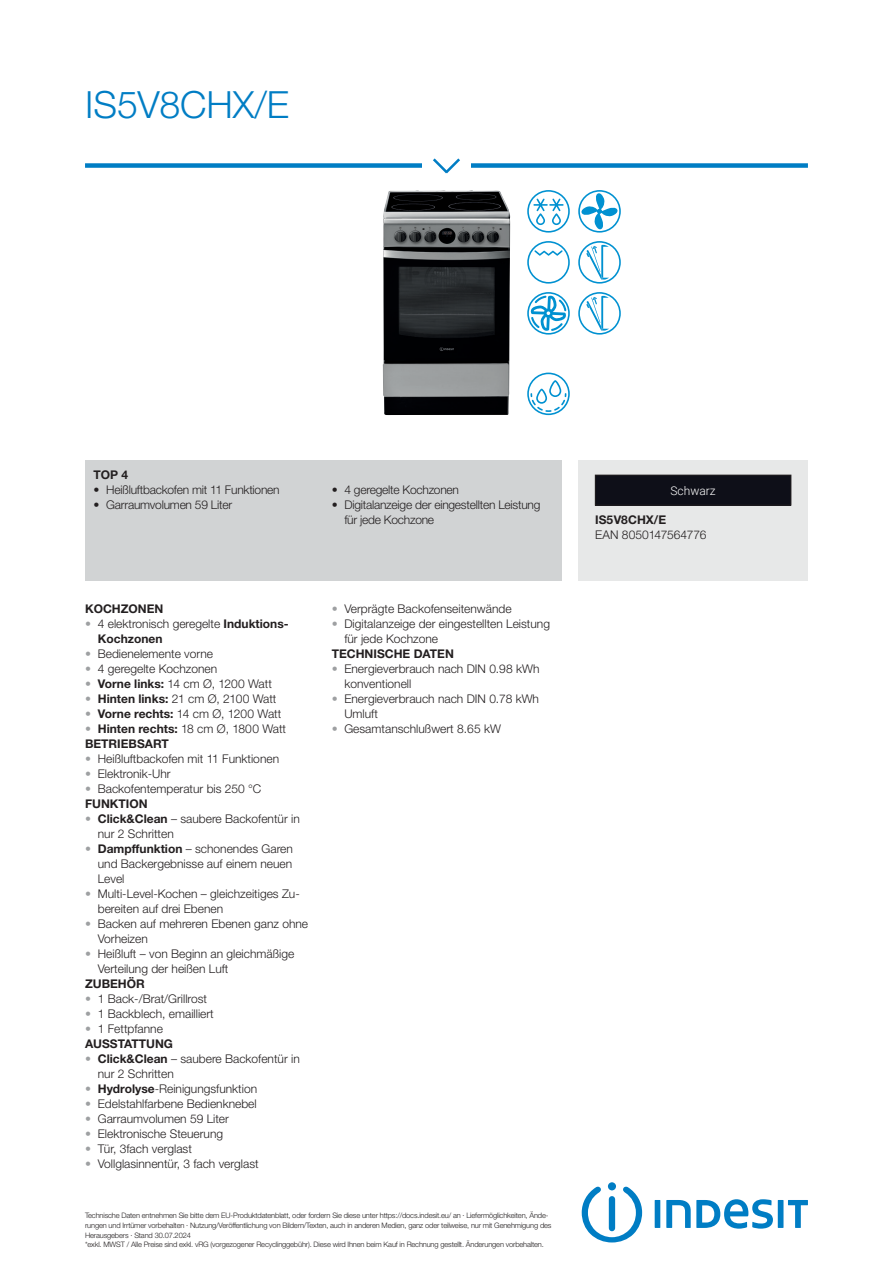
<style>
.page{position:relative;width:893px;height:1263px;background:#fff}
.page>*{position:absolute;margin:0;border:0;box-sizing:border-box;transform-origin:0 0}
.t1{font:300 37.5px "Helvetica Neue LT Std";color:#007dc4}
.t2{font:300 12px/15px "Helvetica Neue LT Std";color:#231f20}
.t3{font:300 12px/15px "Helvetica Neue LT Std";letter-spacing:-.02em;color:#231f20}
.t4{font:700 12px/15px "Helvetica Neue LT Std";color:#231f20}
.t5{font:300 12px "Roboto";color:#fff}
.t6{font:300 7.5px/9.8px "Helvetica Neue LT Std";letter-spacing:-.02em;color:#231f20}
.s1{color:#9ea0a2}
.s2{font-weight:700}
.s3{font-weight:300;color:#9ea0a2}
.s4{font-weight:300}
</style>
<div class="page">
<svg style="left:582px;top:1187px;width:60px;height:55px"></svg>
<div style="left:608px;top:1182px;width:8px;height:8px;background:#007dc4;border-radius:50%"></div>
<div style="left:655px;top:1200px;width:5px;height:28px;background:#007dc4"></div>
<svg style="left:666px;top:1199px;width:107px;height:29px"></svg>
<div style="left:778px;top:1200px;width:5px;height:28px;background:#007dc4"></div>
<svg style="left:788px;top:1200px;width:20px;height:28px"></svg>
<div style="left:85px;top:163px;width:723px;height:5px;background:#007dc4"></div>
<div style="left:422px;top:150px;width:49px;height:29px;background:#fff"></div>
<svg style="left:433px;top:158px;width:27px;height:16px"></svg>
<img style="left:383px;top:190px;width:127px;height:225px">
<svg style="left:527px;top:190px;width:43px;height:43px"></svg>
<svg style="left:527px;top:241px;width:43px;height:43px"></svg>
<svg style="left:527px;top:292px;width:43px;height:43px"></svg>
<svg style="left:578px;top:190px;width:43px;height:43px"></svg>
<svg style="left:578px;top:241px;width:43px;height:43px"></svg>
<svg style="left:578px;top:292px;width:43px;height:43px"></svg>
<svg style="left:527px;top:373px;width:43px;height:42px"></svg>
<div style="left:85px;top:460px;width:476px;height:120px;background:#d1d3d4"></div>
<div style="left:578px;top:460px;width:230px;height:120px;background:#e7e8e8"></div>
<div style="left:595px;top:475px;width:196px;height:30px;background:#0e0f18"></div>
<div style="left:595px;top:475px;width:196px;height:30px;border:1px solid #231f20"></div>
<h1 class="t1" style="left:85px;top:82px;width:206px">IS5V8CHX/E</h1>
<p class="t4" style="left:94px;top:467px;width:36px">TOP 4</p>
<p class="t3" style="left:94px;top:482px;width:188px">• Heißluftbackofen mit 11 Funktionen</p>
<p class="t3" style="left:94px;top:497px;width:140px">• Garraumvolumen 59 Liter</p>
<p class="t3" style="left:332px;top:482px;width:129px">• 4 geregelte Kochzonen</p>
<p class="t3" style="left:344px;top:497px;width:197px;text-indent:-13px">• Digitalanzeige der eingestellten Leistung für jede Kochzone</p>
<p class="t4" style="left:85px;top:601px;width:80px">KOCHZONEN</p>
<p class="t2" style="left:98px;top:616px;width:192px;text-indent:-13px"><span class="s1">•</span> 4 elektronisch geregelte <span class="s2">Induktions-<br>Kochzonen</span></p>
<p class="t2" style="left:85px;top:646px;width:130px"><span class="s1">•</span> Bedienelemente vorne</p>
<p class="t2" style="left:85px;top:661px;width:134px"><span class="s1">•</span> 4 geregelte Kochzonen</p>
<p class="t2" style="left:85px;top:676px;width:188px"><span class="s1">•</span> <span class="s2">Vorne links:</span> 14 cm Ø, 1200 Watt</p>
<p class="t2" style="left:85px;top:691px;width:193px"><span class="s1">•</span> <span class="s2">Hinten links:</span> 21 cm Ø, 2100 Watt</p>
<p class="t2" style="left:85px;top:706px;width:198px"><span class="s1">•</span> <span class="s2">Vorne rechts:</span> 14 cm Ø, 1200 Watt</p>
<p class="t4" style="left:85px;top:721px;width:203px"><span class="s3">•</span> Hinten rechts: <span class="s4">18 cm Ø, 1800 Watt<br></span>BETRIEBSART</p>
<p class="t2" style="left:85px;top:751px;width:196px"><span class="s1">•</span> Heißluftbackofen mit 11 Funktionen</p>
<p class="t2" style="left:85px;top:766px;width:87px"><span class="s1">•</span> Elektronik-Uhr</p>
<p class="t2" style="left:85px;top:781px;width:178px"><span class="s1">•</span> Backofentemperatur bis 250 °C<br><span class="s2">FUNKTION</span></p>
<p class="t2" style="left:98px;top:811px;width:204px;text-indent:-13px"><span class="s1">•</span> <span class="s2">Click&amp;Clean</span> – saubere Backofentür in nur 2 Schritten</p>
<p class="t2" style="left:98px;top:841px;width:197px;text-align:justify;text-indent:-13px"><span class="s1">•</span> <span class="s2">Dampffunktion</span> – schonendes Garen und Backergebnisse auf einem neuen Level</p>
<p class="t2" style="left:98px;top:886px;width:204px;text-indent:-13px"><span class="s1">•</span> Multi-Level-Kochen – gleichzeitiges Zu&shy;bereiten auf drei Ebenen</p>
<p class="t2" style="left:98px;top:916px;width:212px;text-indent:-13px"><span class="s1">•</span> Backen auf mehreren Ebenen ganz ohne<br>Vorheizen</p>
<p class="t2" style="left:98px;top:946px;width:198px;text-indent:-13px"><span class="s1">•</span> Heißluft – von Beginn an gleichmäßige<br>Verteilung der heißen Luft</p>
<p class="t4" style="left:85px;top:976px;width:61px">ZUBEHÖR</p>
<p class="t2" style="left:85px;top:991px;width:124px"><span class="s1">•</span> 1 Back-/Brat/Grillrost</p>
<p class="t2" style="left:85px;top:1006px;width:130px"><span class="s1">•</span> 1 Backblech, emailliert</p>
<p class="t2" style="left:85px;top:1021px;width:90px"><span class="s1">•</span> 1 Fettpfanne<br><span class="s2">AUSSTATTUNG</span></p>
<p class="t2" style="left:98px;top:1051px;width:204px;text-indent:-13px"><span class="s1">•</span> <span class="s2">Click&amp;Clean</span> – saubere Backofentür in nur 2 Schritten</p>
<p class="t2" style="left:85px;top:1081px;width:174px"><span class="s1">•</span> <span class="s2">Hydrolyse</span>-Reinigungsfunktion</p>
<p class="t2" style="left:85px;top:1096px;width:173px"><span class="s1">•</span> Edelstahlfarbene Bedienknebel</p>
<p class="t2" style="left:85px;top:1111px;width:145px"><span class="s1">•</span> Garraumvolumen 59 Liter</p>
<p class="t2" style="left:85px;top:1126px;width:140px"><span class="s1">•</span> Elektronische Steuerung</p>
<p class="t2" style="left:85px;top:1141px;width:108px"><span class="s1">•</span> Tür, 3fach verglast</p>
<p class="t2" style="left:85px;top:1156px;width:175px"><span class="s1">•</span> Vollglasinnentür, 3 fach verglast</p>
<p class="t2" style="left:332px;top:601px;width:181px"><span class="s1">•</span> Verprägte Backofenseitenwände</p>
<p class="t2" style="left:344px;top:616px;width:207px;text-indent:-13px"><span class="s1">•</span> Digitalanzeige der eingestellten Leistung für jede Kochzone</p>
<p class="t4" style="left:332px;top:646px;width:124px">TECHNISCHE DATEN</p>
<p class="t2" style="left:344px;top:661px;width:197px;text-indent:-13px"><span class="s1">•</span> Energieverbrauch nach DIN 0.98 kWh konventionell</p>
<p class="t2" style="left:344px;top:691px;width:196px;text-indent:-13px"><span class="s1">•</span> Energieverbrauch nach DIN 0.78 kWh<br>Umluft</p>
<p class="t2" style="left:332px;top:721px;width:171px"><span class="s1">•</span> Gesamtanschlußwert 8.65 kW</p>
<p class="t6" style="left:85px;top:1210px;width:468px">Technische Daten entnehmen Sie bitte dem EU-Produktdatenblatt, oder fordern Sie diese unter https://docs.indesit.eu/ an · Liefermöglichkeiten, Ände&shy;rungen und Irrtümer vorbehalten · Nutzung/Veröffentlichung von Bildern/Texten, auch in anderen Medien, ganz oder teilweise, nur mit Genehmigung des Herausgebers · Stand 30.07.2024<br>*exkl. MWST / Alle Preise sind exkl. vRG (vorgezogener Recyclinggebühr). Diese wird Ihnen beim Kauf in Rechnung gestellt. Änderungen vorbehalten.</p>
<p class="t5" style="left:670px;top:482px;width:47px">Schwarz</p>
<p class="t4" style="left:595px;top:512px;width:72px">IS5V8CHX/E</p>
<p class="t2" style="left:595px;top:527px;width:113px">EAN 8050147564776</p>
</div>
